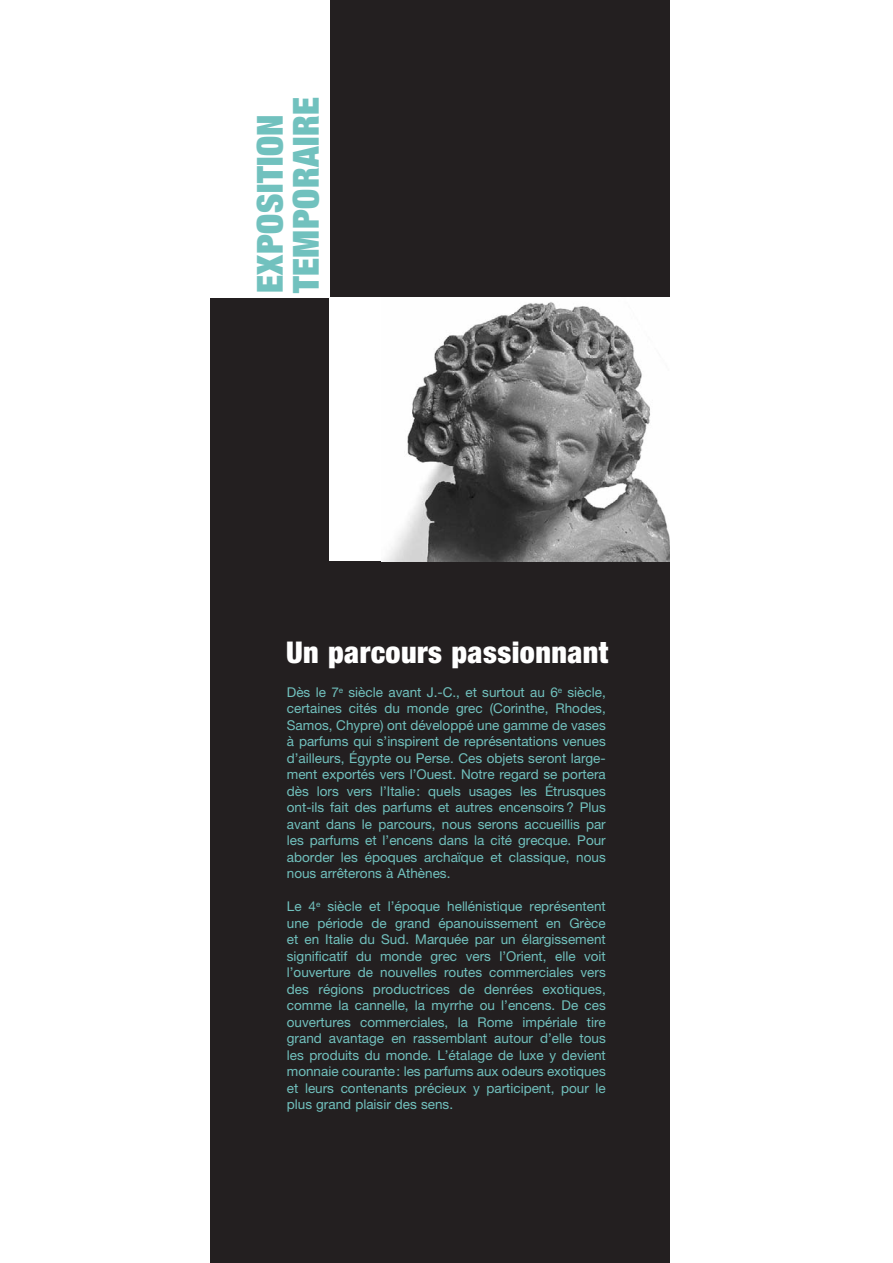
<style>
.page{position:relative;width:893px;height:1263px;background:#fff}
.page>*{position:absolute;margin:0;border:0;box-sizing:border-box;transform-origin:0 0}
.t1{font:900 expanded 36px/36px "Helvetica Neue";letter-spacing:.015em;color:#71c1be}
.t2{font:900 condensed 30px "Helvetica Neue";letter-spacing:.015em;color:#fff}
.t3{font:13.5px/16.5px "Helvetica Neue";color:#71c1be;text-align:justify}
</style>
<div class="page">
<div style="left:210px;top:0;width:459px;height:1263px;background:#231f20"></div>
<div style="left:329px;top:298px;width:340px;height:263px;background:#fff"></div>
<img style="left:384px;top:302px;width:285px;height:259px">
<div style="left:210px;top:0;width:119px;height:298px;background:#fff"></div>
<h1 class="t1" style="left:255px;top:293px;width:198px;rotate:-90deg">EXPOSITION<br>TEMPORAIRE</h1>
<h2 class="t2" style="left:286px;top:642px;width:324px">Un parcours passionnant</h2>
<p class="t3" style="left:287px;top:685px;width:320px">Dès le 7<sup>e</sup> siècle avant J.-C., et surtout au 6<sup>e</sup> siècle, certaines cités du monde grec (Corinthe, Rhodes, Samos, Chypre) ont développé une gamme de vases à parfums qui s’inspirent de représentations venues d’ailleurs, Égypte ou Perse. Ces objets seront large&shy;ment exportés vers l’Ouest. Notre regard se portera dès lors vers l’Italie: quels usages les Étrusques ont-ils fait des parfums et autres encensoirs ? Plus avant dans le parcours, nous serons accueillis par les parfums et l’encens dans la cité grecque. Pour aborder les époques archaïque et classique, nous nous arrêterons à Athènes.</p>
<p class="t3" style="left:287px;top:899px;width:320px">Le 4<sup>e</sup> siècle et l’époque hellénistique représentent une période de grand épanouissement en Grèce et en Italie du Sud. Marquée par un élargissement significatif du monde grec vers l’Orient, elle voit l’ouverture de nouvelles routes commerciales vers des régions productrices de denrées exotiques, comme la cannelle, la myrrhe ou l’encens. De ces ouvertures commerciales, la Rome impériale tire grand avantage en rassemblant autour d’elle tous les produits du monde. L’étalage de luxe y devient monnaie courante: les parfums aux odeurs exotiques et leurs contenants précieux y participent, pour le plus grand plaisir des sens.</p>
</div>
